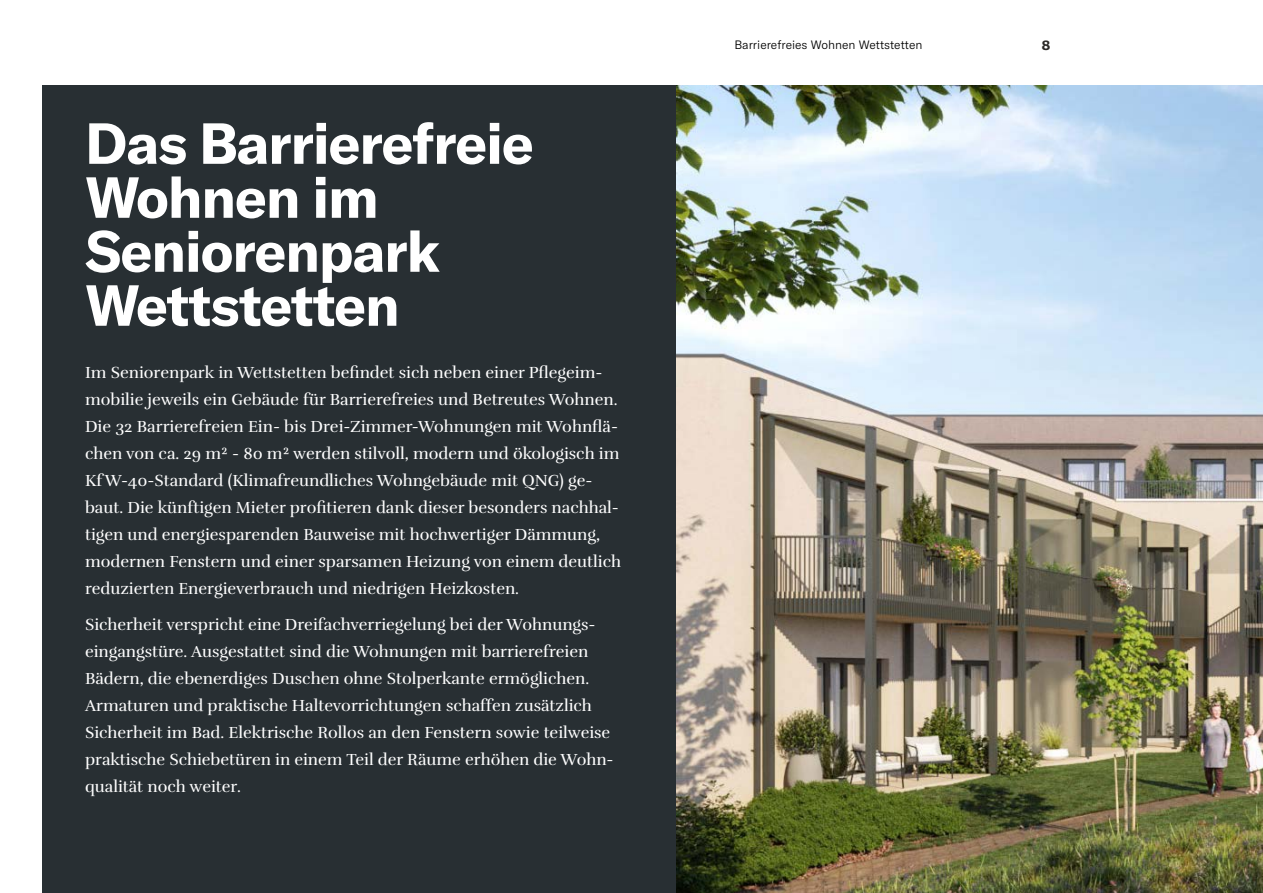
<style>
.page{position:relative;width:1263px;height:893px;background:#fff}
.page>*{position:absolute;margin:0;border:0;box-sizing:border-box;transform-origin:0 0}
.t1{font:700 57px/54px "GT America";letter-spacing:-.02em;color:#fff}
.t2{font:16.5px/27px "Rufina";color:#fff}
.t3{font:700 13.5px "GT America";color:#2c2a27}
.t4{font:300 12px "GT America";color:#000}
</style>
<div class="page">
<div style="left:43px;top:85px;width:1220px;height:808px;background:#282f33"></div>
<img style="left:676px;top:85px;width:587px;height:808px">
<h1 class="t1" style="left:85px;top:116px;width:450px">Das Barrierefreie<br>Wohnen im<br>Seniorenpark<br>Wettstetten</h1>
<p class="t2" style="left:85px;top:359px;width:538px">Im Seniorenpark in Wettstetten befindet sich neben einer Pflegeim&shy;mobilie jeweils ein Gebäude für Barrierefreies und Betreutes Wohnen.<br>Die 32 Barrierefreien Ein- bis Drei-Zimmer-Wohnungen mit Wohnflä&shy;chen von ca. 29 m² - 80 m² werden stilvoll, modern und ökologisch im Kf W-40-Standard (Klimafreundliches Wohngebäude mit QNG) ge&shy;baut. Die künftigen Mieter profitieren dank dieser besonders nachhal&shy;tigen und energiesparenden Bauweise mit hochwertiger Dämmung, modernen Fenstern und einer sparsamen Heizung von einem deutlich reduzierten Energieverbrauch und niedrigen Heizkosten.</p>
<p class="t2" style="left:85px;top:611px;width:530px">Sicherheit verspricht eine Dreifachverriegelung bei der Wohnungs&shy;eingangstüre. Ausgestattet sind die Wohnungen mit barrierefreien Bädern, die ebenerdiges Duschen ohne Stolperkante ermöglichen.<br>Armaturen und praktische Haltevorrichtungen schaffen zusätzlich Sicherheit im Bad. Elektrische Rollos an den Fenstern sowie teilweise praktische Schiebetüren in einem Teil der Räume erhöhen die Wohn&shy;qualität noch weiter.</p>
<p class="t4" style="left:734px;top:38px;width:190px">Barrierefreies Wohnen Wettstetten</p>
<p class="t3" style="left:1042px;top:37px;width:10px">8</p>
</div>
